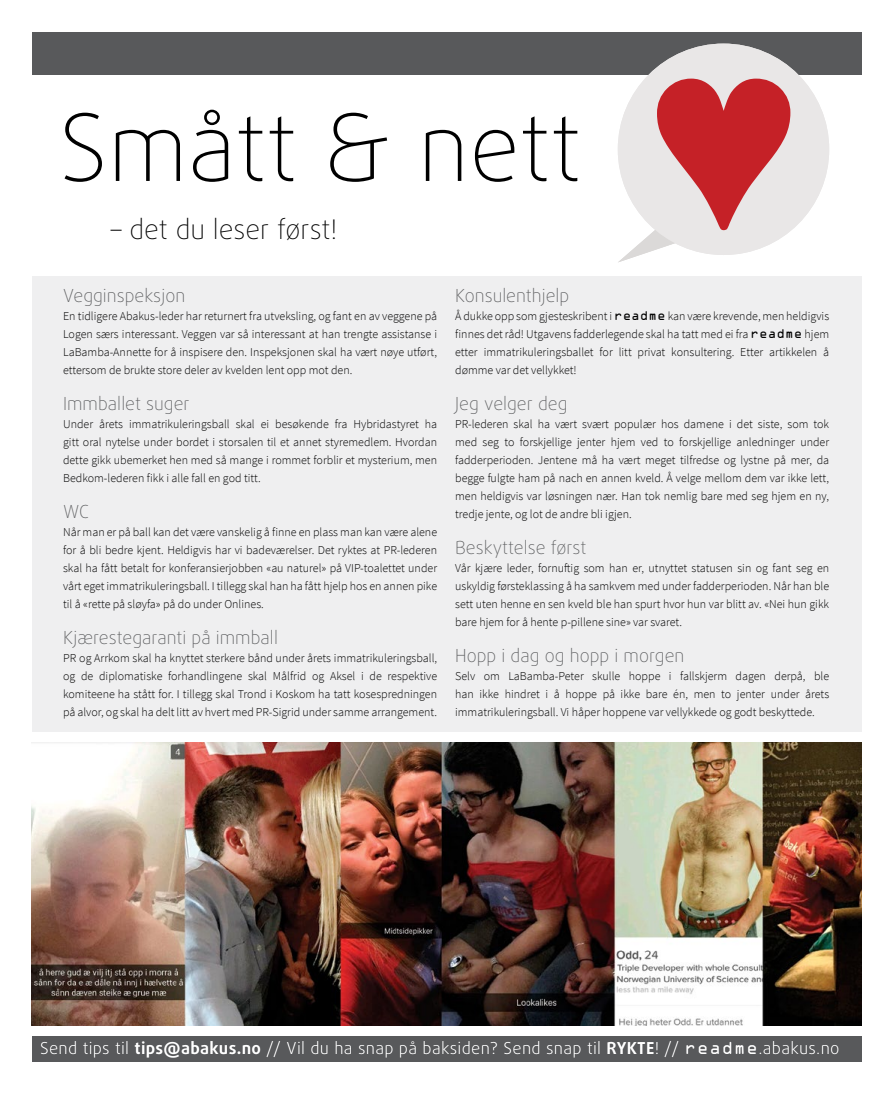
<style>
.page{position:relative;width:893px;height:1093px;background:#fff}
.page>*{position:absolute;margin:0;border:0;box-sizing:border-box;transform-origin:0 0}
.t1{font:100 93px "Daxline Pro";color:#000}
.t2{font:100 27px "Daxline Pro";color:#000}
.t3{font:100 18px "Daxline Pro";color:#58595b}
.t4{font:300 12px/18px "Source Sans Pro";color:#000;text-align:justify}
.s1{font-family:"OCRA Std";font-weight:400}
</style>
<div class="page">
<div style="left:32px;top:277px;width:829px;height:465px;background:#efeff0"></div>
<div style="left:32px;top:32px;width:829px;height:42px;background:#58595b"></div>
<div style="left:618px;top:44px;width:211px;height:211px;background:#e9e7e7;border-radius:50%"></div>
<svg style="left:618px;top:79px;width:172px;height:183px"></svg>
<div style="left:27px;top:732px;width:838px;height:10px;background:#fff"></div>
<img style="left:32px;top:742px;width:829px;height:283px">
<svg style="left:32px;top:1036px;width:830px;height:26px;background:#6a6b6d"></svg>
<h1 class="t1" style="left:59px;top:86px;width:524px">Smått &amp; nett</h1>
<h2 class="t2" style="left:111px;top:211px;width:228px">– det du leser først!</h2>
<h3 class="t3" style="left:63px;top:284px;width:124px">Vegginspeksjon</h3>
<p class="t4" style="left:63px;top:307px;width:376px">En tidligere Abakus-leder har returnert fra utveksling, og fant en av veggene på Logen særs interessant. Veggen var så interessant at han trengte assistanse i LaBamba-Annette for å inspisere den. Inspeksjonen skal ha vært nøye utført, ettersom de brukte store deler av kvelden lent opp mot den.</p>
<h3 class="t3" style="left:63px;top:392px;width:128px">Immballet suger</h3>
<p class="t4" style="left:63px;top:415px;width:376px">Under årets immatrikuleringsball skal ei besøkende fra Hybridastyret ha gitt oral nytelse under bordet i storsalen til et annet styremedlem. Hvordan dette gikk ubemerket hen med så mange i rommet forblir et mysterium, men Bedkom-lederen fikk i alle fall en god titt.</p>
<h3 class="t3" style="left:63px;top:500px;width:28px">WC</h3>
<p class="t4" style="left:63px;top:523px;width:376px">Når man er på ball kan det være vanskelig å finne en plass man kan være alene for å bli bedre kjent. Heldigvis har vi badeværelser. Det ryktes at PR-lederen skal ha fått betalt for konferansierjobben «au naturel» på VIP-toalettet under vårt eget immatrikuleringsball. I tillegg skal han ha fått hjelp hos en annen pike til å «rette på sløyfa» på do under Onlines.</p>
<h3 class="t3" style="left:63px;top:626px;width:216px">Kjærestegaranti på immball</h3>
<p class="t4" style="left:63px;top:649px;width:376px">PR og Arrkom skal ha knyttet sterkere bånd under årets immatrikuleringsball, og de diplomatiske forhandlingene skal Målfrid og Aksel i de respektive komiteene ha stått for. I tillegg skal Trond i Koskom ha tatt kosespredningen på alvor, og skal ha delt litt av hvert med PR-Sigrid under samme arrangement.</p>
<h3 class="t3" style="left:455px;top:284px;width:116px">Konsulenthjelp</h3>
<p class="t4" style="left:455px;top:307px;width:376px">Å dukke opp som gjesteskribent i <span class="s1">readme</span> kan være krevende, men heldigvis finnes det råd! Utgavens fadderlegende skal ha tatt med ei fra <span class="s1">readme</span> hjem etter immatrikuleringsballet for litt privat konsultering. Etter artikkelen å dømme var det vellykket!</p>
<h3 class="t3" style="left:455px;top:392px;width:114px">Jeg velger deg</h3>
<p class="t4" style="left:455px;top:415px;width:376px">PR-lederen skal ha vært svært populær hos damene i det siste, som tok med seg to forskjellige jenter hjem ved to forskjellige anledninger under fadderperioden. Jentene må ha vært meget tilfredse og lystne på mer, da begge fulgte ham på nach en annen kveld. Å velge mellom dem var ikke lett, men heldigvis var løsningen nær. Han tok nemlig bare med seg hjem en ny, tredje jente, og lot de andre bli igjen.</p>
<h3 class="t3" style="left:455px;top:536px;width:133px">Beskyttelse først</h3>
<p class="t4" style="left:455px;top:559px;width:376px">Vår kjære leder, fornuftig som han er, utnyttet statusen sin og fant seg en uskyldig førsteklassing å ha samkvem med under fadderperioden. Når han ble sett uten henne en sen kveld ble han spurt hvor hun var blitt av. «Nei hun gikk bare hjem for å hente p-pillene sine» var svaret.</p>
<h3 class="t3" style="left:455px;top:644px;width:231px">Hopp i dag og hopp i morgen</h3>
<p class="t4" style="left:455px;top:667px;width:376px">Selv om LaBamba-Peter skulle hoppe i fallskjerm dagen derpå, ble han ikke hindret i å hoppe på ikke bare én, men to jenter under årets immatrikuleringsball. Vi håper hoppene var vellykkede og godt beskyttede.</p>
</div>
